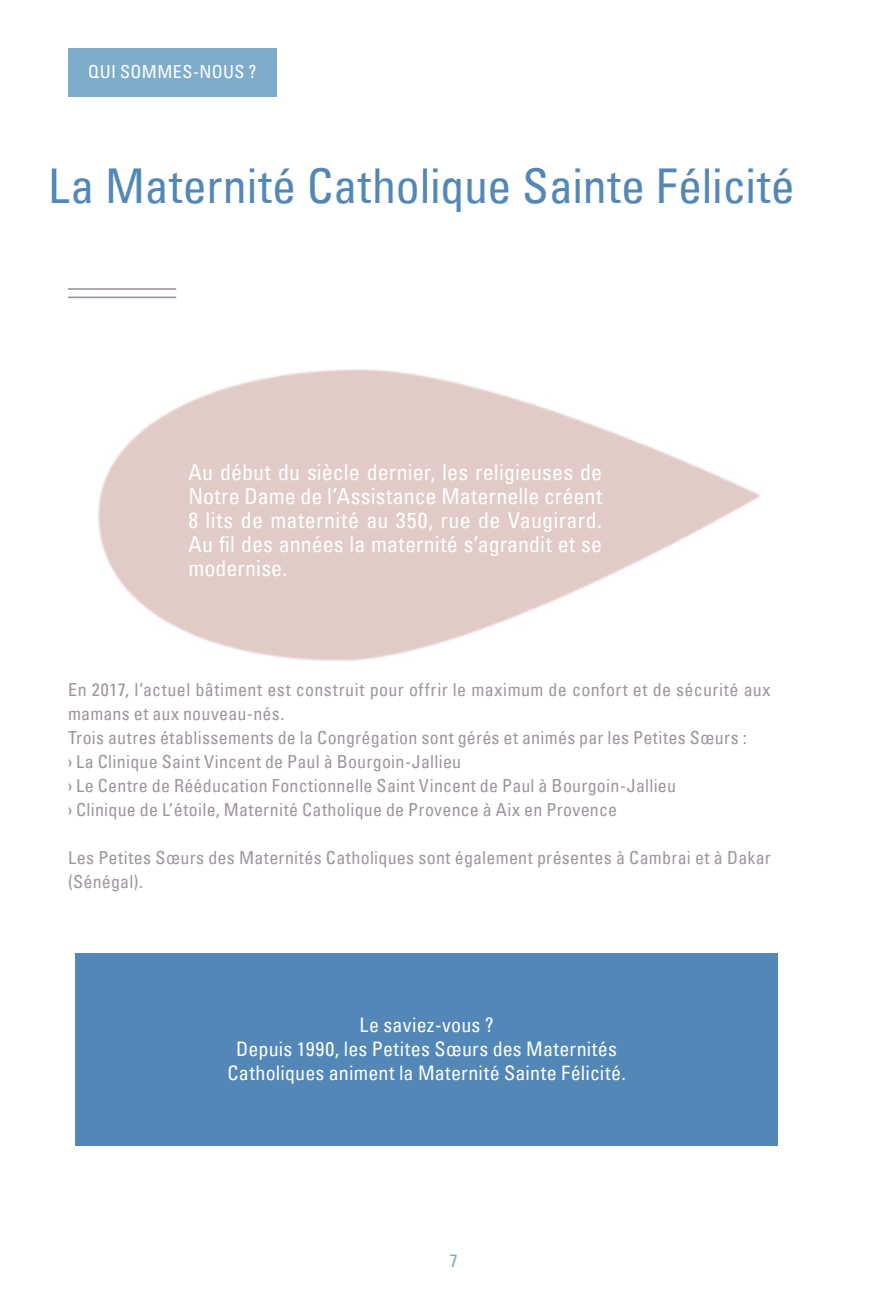
<style>
.page{position:relative;width:885px;height:1293px;background:#fff}
.page>*{position:absolute;margin:0;border:0;box-sizing:border-box;transform-origin:0 0}
.Titre{font:condensed 48px "Univers LT";color:#5287b7}
.Gras_blanc{font:condensed 22px/24px "Univers LT";letter-spacing:.005em;color:#fff;text-align:justify}
.Gras_blanc-2{font:condensed 20px "Univers LT";letter-spacing:.01em;color:#fff}
.t1{font:condensed 18px/24px "Univers LT";letter-spacing:.015em;color:#a0949e}
.Tetière{font:condensed 18px "Univers LT";letter-spacing:.02em;color:#fff}
.t2{font:condensed 18px "Univers LT";color:#7dadcb}
</style>
<div class="page">
<img style="left:68px;top:288px;width:693px;height:373px">
<div style="left:68px;top:48px;width:209px;height:48px;background:#7dadcb"></div>
<div style="left:75px;top:952px;width:702px;height:193px;background:#5287b7"></div>
<hr style="left:68px;top:288px;width:108px;height:2px;background:#a0949e">
<hr style="left:68px;top:296px;width:108px;height:2px;background:#a0949e">
<p class="Tetière" style="left:88px;top:60px;width:170px">QUI SOMMES-NOUS ?</p>
<p class="Titre" style="left:48px;top:155px;width:748px">La Maternité Catholique Sainte Félicité</p>
<p class="Gras_blanc" style="left:188px;top:460px;width:415px">Au début du siècle dernier, les religieuses de Notre Dame de l’Assistance Maternelle créent 8 lits de maternité au 350, rue de Vaugirard.<br>Au fil des années la maternité s’agrandit et se modernise.</p>
<p class="t1" style="left:68px;top:677px;width:704px">En 2017, l’actuel bâtiment est construit pour offrir le maximum de confort et de sécurité aux mamans et aux nouveau-nés.</p>
<p class="t1" style="left:68px;top:725px;width:680px">Trois autres établissements de la Congrégation sont gérés et animés par les Petites Sœurs :</p>
<p class="t1" style="left:68px;top:749px;width:394px">› La Clinique Saint Vincent de Paul à Bourgoin-Jallieu</p>
<p class="t1" style="left:68px;top:773px;width:609px">› Le Centre de Rééducation Fonctionnelle Saint Vincent de Paul à Bourgoin-Jallieu</p>
<p class="t1" style="left:68px;top:797px;width:550px">› Clinique de L’étoile, Maternité Catholique de Provence à Aix en Provence</p>
<p class="t1" style="left:68px;top:845px;width:704px">Les Petites Sœurs des Maternités Catholiques sont également présentes à Cambrai et à Dakar (Sénégal).</p>
<p class="Gras_blanc-2" style="left:359px;top:1012px;width:136px">Le saviez-vous ?</p>
<p class="Gras_blanc-2" style="left:236px;top:1036px;width:382px">Depuis 1990, les Petites Sœurs des Maternités</p>
<p class="Gras_blanc-2" style="left:227px;top:1060px;width:400px">Catholiques animent la Maternité Sainte Félicité.</p>
<p class="t2" style="left:450px;top:1249px;width:9px">7</p>
</div>
